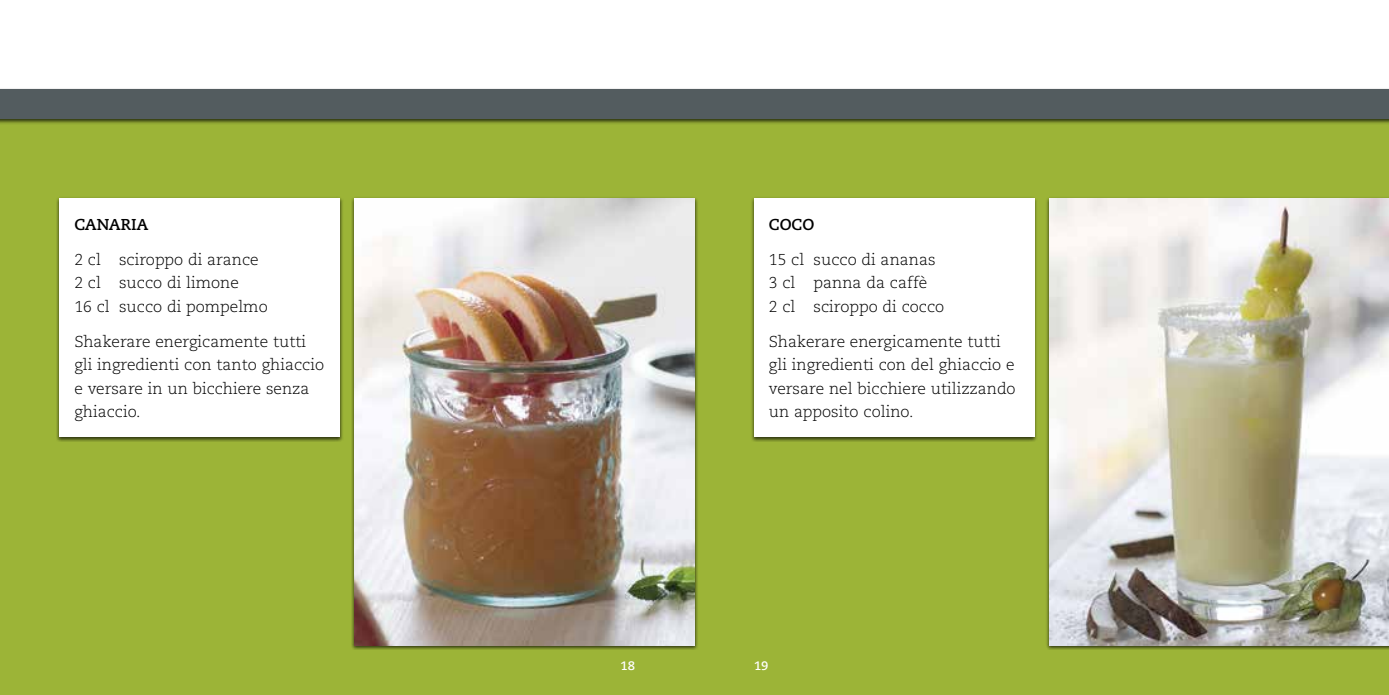
<style>
.page{position:relative;width:1389px;height:695px;background:#fff}
.page>*{position:absolute;margin:0;border:0;box-sizing:border-box;transform-origin:0 0}
.t1{font:300 15.75px/23.4px "Caecilia LT Std";color:#000}
.t2{font:700 15.75px "Caecilia LT Std";color:#000}
.t3{font:700 12.25px "Caecilia LT Std";color:#fff}
</style>
<div class="page">
<div style="left:0;top:89px;width:694px;height:605px;background:#9cb437"></div>
<div style="left:694px;top:89px;width:695px;height:605px;background:#9cb437"></div>
<div style="left:351px;top:196px;width:347px;height:454px;background:#000;opacity:.7"></div>
<img style="left:355px;top:198px;width:339px;height:447px">
<div style="left:1046px;top:196px;width:343px;height:454px;background:#000;opacity:.7"></div>
<img style="left:1049px;top:198px;width:340px;height:447px">
<div style="left:0;top:87px;width:1389px;height:37px;background:#000;opacity:.7"></div>
<div style="left:0;top:89px;width:1389px;height:30px;background:#535c5f"></div>
<div style="left:56px;top:196px;width:287px;height:246px;background:#000;opacity:.7"></div>
<div style="left:60px;top:198px;width:280px;height:239px;background:#fff"></div>
<div style="left:750px;top:196px;width:288px;height:246px;background:#000;opacity:.7"></div>
<div style="left:754px;top:198px;width:280px;height:239px;background:#fff"></div>
<p class="t2" style="left:74px;top:215px;width:76px">CANARIA</p>
<p class="t1" style="left:74px;top:248px;width:195px">2 cl sciroppo di arance<br>2 cl succo di limone<br>16 cl succo di pompelmo</p>
<p class="t1" style="left:74px;top:330px;width:251px">Shakerare energicamente tutti gli ingredienti con tanto ghiaccio e versare in un bicchiere senza ghiaccio.</p>
<p class="t2" style="left:769px;top:215px;width:47px">COCO</p>
<p class="t1" style="left:769px;top:248px;width:177px">15 cl succo di ananas<br>3 cl panna da caffè<br>2 cl sciroppo di cocco</p>
<p class="t1" style="left:769px;top:330px;width:248px">Shakerare energicamente tutti gli ingredienti con del ghiaccio e versare nel bicchiere utilizzando un apposito colino.</p>
<p class="t3" style="left:620px;top:658px;width:16px">18</p>
<p class="t3" style="left:754px;top:658px;width:16px">19</p>
</div>
